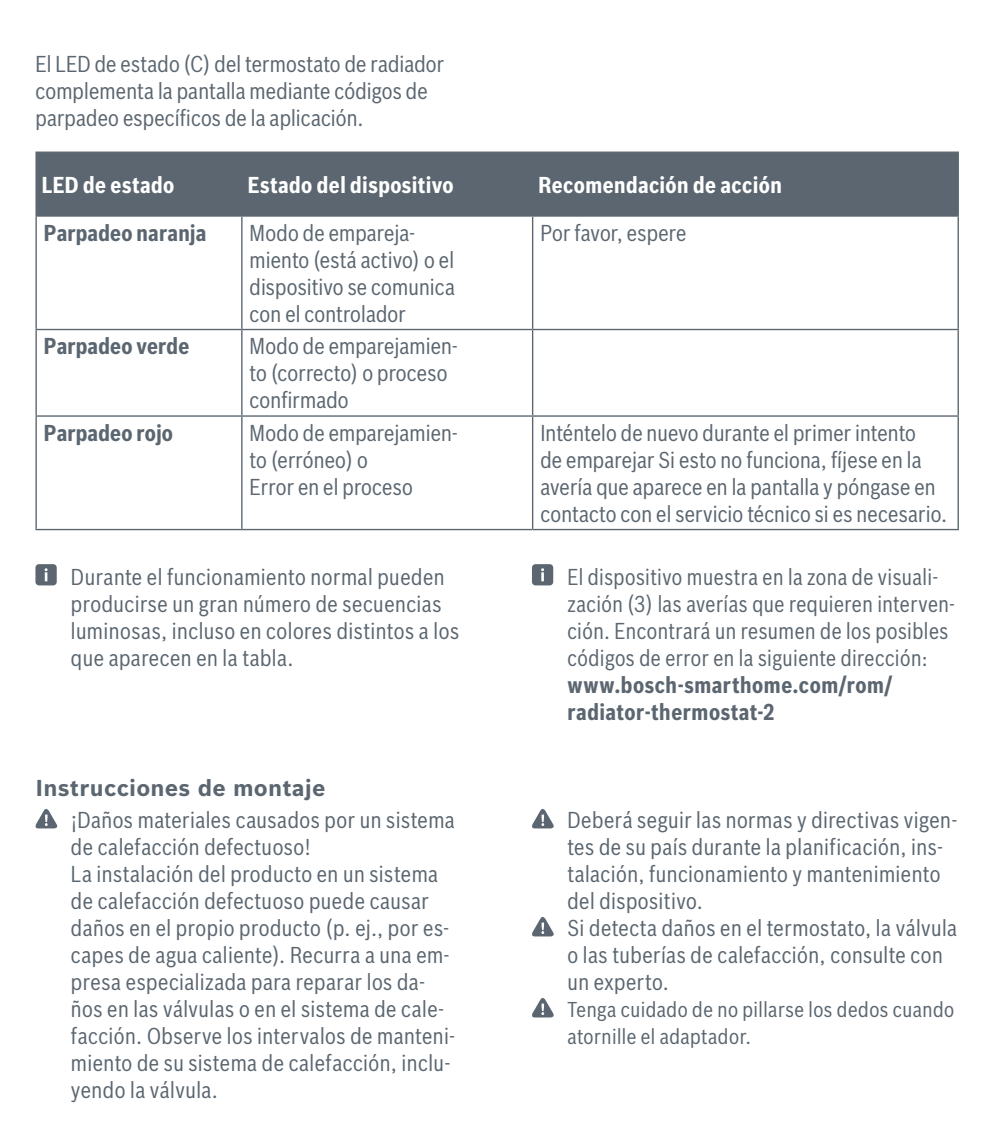
<style>
.page{position:relative;width:993px;height:1134px;background:#fff}
.page>*{position:absolute;margin:0;border:0;box-sizing:border-box;transform-origin:0 0}
.t1{font:22.5px/27px "Bosch Sans Cond";letter-spacing:.02em;color:#5b6670}
.t2{font:700 22.5px/27px "Bosch Sans Cond";letter-spacing:.015em;color:#5b6670}
.t3{font:700 22.5px "Bosch Sans Cond";letter-spacing:.02em;color:#fff}
.t4{font:700 22.5px "Bosch Sans";letter-spacing:.01em;color:#5b6670}
.t5{font:21px/27px "Bosch Sans Cond";letter-spacing:.025em;color:#5b6670}
</style>
<div class="page">
<div style="left:37px;top:153px;width:920px;height:62px;background:#5b6670"></div>
<hr style="left:35px;top:152px;width:207px;height:1px;background:#5b6670">
<hr style="left:35px;top:153px;width:2px;height:62px;background:#5b6670">
<hr style="left:242px;top:152px;width:290px;height:1px;background:#5b6670">
<hr style="left:241px;top:153px;width:1px;height:62px;background:#5b6670">
<hr style="left:532px;top:152px;width:426px;height:1px;background:#5b6670">
<hr style="left:531px;top:153px;width:2px;height:62px;background:#5b6670">
<hr style="left:957px;top:153px;width:1px;height:62px;background:#5b6670">
<hr style="left:35px;top:215px;width:207px;height:2px;background:#5b6670">
<hr style="left:35px;top:217px;width:2px;height:112px;background:#5b6670">
<hr style="left:242px;top:215px;width:290px;height:2px;background:#5b6670">
<hr style="left:241px;top:217px;width:1px;height:112px;background:#5b6670">
<hr style="left:532px;top:215px;width:426px;height:2px;background:#5b6670">
<hr style="left:531px;top:217px;width:2px;height:112px;background:#5b6670">
<hr style="left:957px;top:217px;width:1px;height:112px;background:#5b6670">
<hr style="left:35px;top:329px;width:207px;height:1px;background:#5b6670">
<hr style="left:35px;top:330px;width:2px;height:85px;background:#5b6670">
<hr style="left:242px;top:329px;width:290px;height:1px;background:#5b6670">
<hr style="left:241px;top:330px;width:1px;height:85px;background:#5b6670">
<hr style="left:532px;top:329px;width:426px;height:1px;background:#5b6670">
<hr style="left:531px;top:330px;width:2px;height:85px;background:#5b6670">
<hr style="left:957px;top:330px;width:1px;height:85px;background:#5b6670">
<hr style="left:35px;top:415px;width:207px;height:2px;background:#5b6670">
<hr style="left:35px;top:417px;width:2px;height:112px;background:#5b6670">
<hr style="left:242px;top:415px;width:290px;height:2px;background:#5b6670">
<hr style="left:241px;top:417px;width:1px;height:112px;background:#5b6670">
<hr style="left:532px;top:415px;width:426px;height:2px;background:#5b6670">
<hr style="left:531px;top:417px;width:2px;height:112px;background:#5b6670">
<hr style="left:957px;top:417px;width:1px;height:112px;background:#5b6670">
<hr style="left:35px;top:529px;width:207px;height:1px;background:#5b6670">
<hr style="left:242px;top:529px;width:290px;height:1px;background:#5b6670">
<hr style="left:532px;top:529px;width:426px;height:1px;background:#5b6670">
<div style="left:35px;top:564px;width:22px;height:21px;background:#5b6670;border-radius:4px"></div>
<svg style="left:45px;top:568px;width:3px;height:13px"></svg>
<svg style="left:35px;top:808px;width:23px;height:21px"></svg>
<div style="left:531px;top:564px;width:22px;height:21px;background:#5b6670;border-radius:4px"></div>
<svg style="left:541px;top:568px;width:3px;height:13px"></svg>
<svg style="left:532px;top:808px;width:22px;height:21px"></svg>
<svg style="left:532px;top:917px;width:22px;height:20px"></svg>
<svg style="left:532px;top:998px;width:22px;height:20px"></svg>
<p class="t1" style="left:35px;top:49px;width:410px">El LED de estado (C) del termostato de radiador complementa la pantalla mediante códigos de parpadeo específicos de la aplicación.</p>
<p class="t3" style="left:42px;top:168px;width:134px">LED de estado</p>
<p class="t3" style="left:247px;top:168px;width:207px">Estado del dispositivo</p>
<p class="t3" style="left:538px;top:168px;width:245px">Recomendación de acción</p>
<p class="t2" style="left:44px;top:218px;width:164px">Parpadeo naranja</p>
<p class="t1" style="left:249px;top:217px;width:207px">Modo de empareja&shy;miento (está activo) o el dispositivo se comunica con el controlador</p>
<p class="t1" style="left:540px;top:217px;width:147px">Por favor, espere</p>
<p class="t2" style="left:44px;top:331px;width:147px">Parpadeo verde</p>
<p class="t1" style="left:249px;top:331px;width:210px">Modo de emparejamien&shy;to (correcto) o proceso confirmado</p>
<p class="t2" style="left:44px;top:418px;width:131px">Parpadeo rojo</p>
<p class="t1" style="left:249px;top:417px;width:210px">Modo de emparejamien&shy;to (erróneo) o<br>Error en el proceso</p>
<p class="t1" style="left:540px;top:417px;width:408px">Inténtelo de nuevo durante el primer intento<br>de emparejar Si esto no funciona, fíjese en la avería que aparece en la pantalla y póngase en contacto con el servicio técnico si es necesario.</p>
<p class="t1" style="left:71px;top:562px;width:389px">Durante el funcionamiento normal pueden producirse un gran número de secuencias luminosas, incluso en colores distintos a los que aparecen en la tabla.</p>
<p class="t4" style="left:35px;top:773px;width:291px">Instrucciones de montaje</p>
<p class="t1" style="left:71px;top:805px;width:386px">¡Daños materiales causados por un sistema de calefacción defectuoso!<br>La instalación del producto en un sistema de calefacción defectuoso puede causar daños en el propio producto (p. ej., por es&shy;capes de agua caliente). Recurra a una em&shy;presa especializada para reparar los da&shy;ños en las válvulas o en el sistema de cale&shy;facción. Observe los intervalos de manteni&shy;miento de su sistema de calefacción, inclu&shy;yendo la válvula.</p>
<p class="t1" style="left:567px;top:562px;width:389px">El dispositivo muestra en la zona de visuali&shy;zación (3) las averías que requieren interven&shy;ción. Encontrará un resumen de los posibles códigos de error en la siguiente dirección:</p>
<p class="t2" style="left:567px;top:670px;width:326px">www.bosch-smarthome.com/rom/ radiator-thermostat-2</p>
<p class="t1" style="left:567px;top:805px;width:391px">Deberá seguir las normas y directivas vigen&shy;tes de su país durante la planificación, ins&shy;talación, funcionamiento y mantenimiento del dispositivo.<br>Si detecta daños en el termostato, la válvula o las tuberías de calefacción, consulte con un experto.</p>
<p class="t5" style="left:567px;top:995px;width:388px">Tenga cuidado de no pillarse los dedos cuando atornille el adaptador.</p>
</div>
